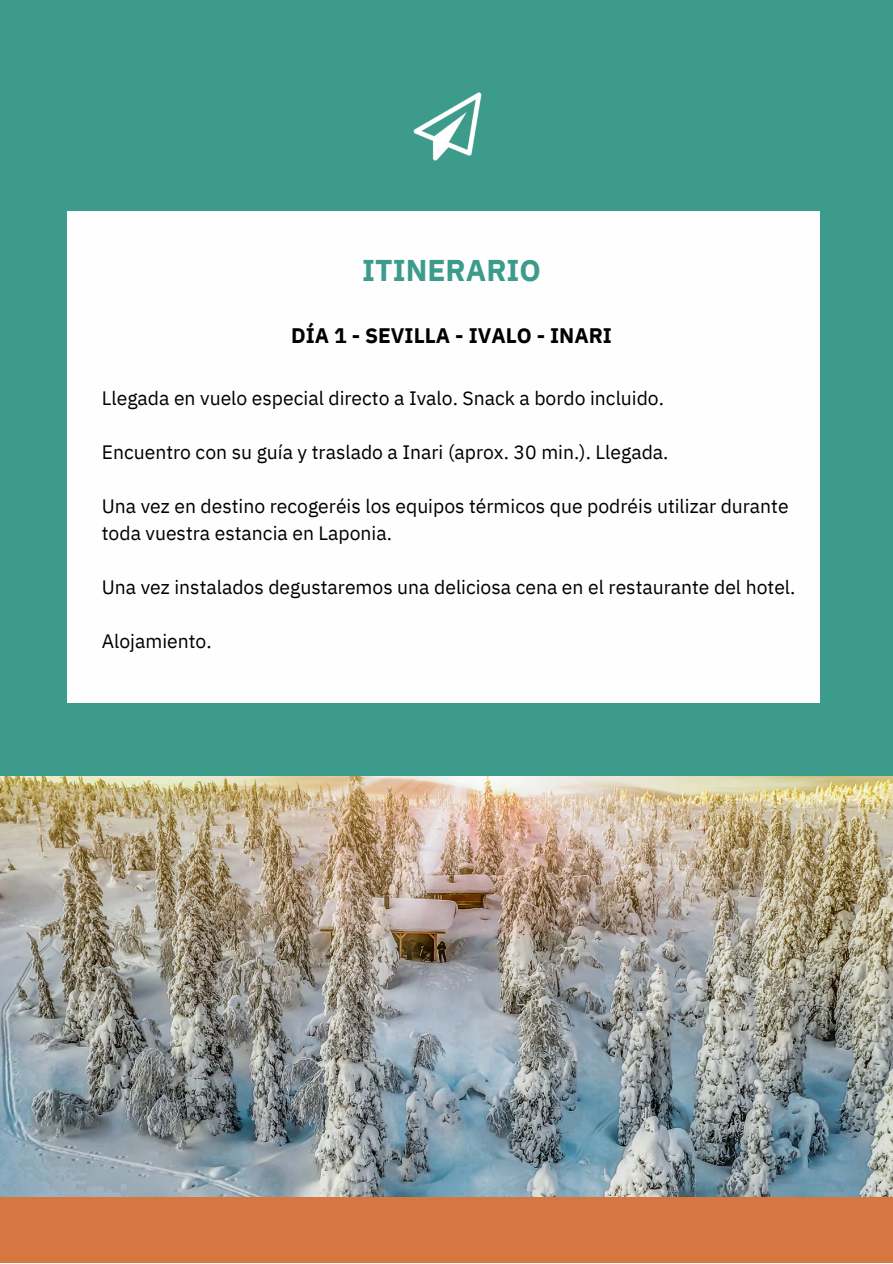
<style>
.page{position:relative;width:893px;height:1264px;background:#fff}
.page>*{position:absolute;margin:0;border:0;box-sizing:border-box;transform-origin:0 0}
.t1{font:700 30px "IBM Plex Sans";color:#3c9b8b}
.t2{font:700 21px "IBM Plex Sans";color:#000}
.t3{font:19.35px/27px "IBM Plex Sans";color:#000}
</style>
<div class="page">
<div style="left:0;top:0;width:892px;height:1262px;background:#3c9b8b"></div>
<div style="left:0;top:1048px;width:892px;height:214px;background:#d67640"></div>
<div style="left:67px;top:211px;width:753px;height:492px;background:#fefefe"></div>
<img style="left:413px;top:92px;width:69px;height:69px">
<img style="left:0;top:777px;width:892px;height:419px">
<h1 class="t1" style="left:362px;top:250px;width:180px">ITINERARIO</h1>
<p class="t2" style="left:291px;top:322px;width:322px">DÍA 1 - SEVILLA - IVALO - INARI</p>
<p class="t3" style="left:102px;top:384px;width:563px">Llegada en vuelo especial directo a Ivalo. Snack a bordo incluido.</p>
<p class="t3" style="left:102px;top:438px;width:568px">Encuentro con su guía y traslado a Inari (aprox. 30 min.). Llegada.</p>
<p class="t3" style="left:102px;top:492px;width:688px">Una vez en destino recogeréis los equipos térmicos que podréis utilizar durante toda vuestra estancia en Laponia.</p>
<p class="t3" style="left:102px;top:573px;width:695px">Una vez instalados degustaremos una deliciosa cena en el restaurante del hotel.</p>
<p class="t3" style="left:102px;top:627px;width:111px">Alojamiento.</p>
</div>
